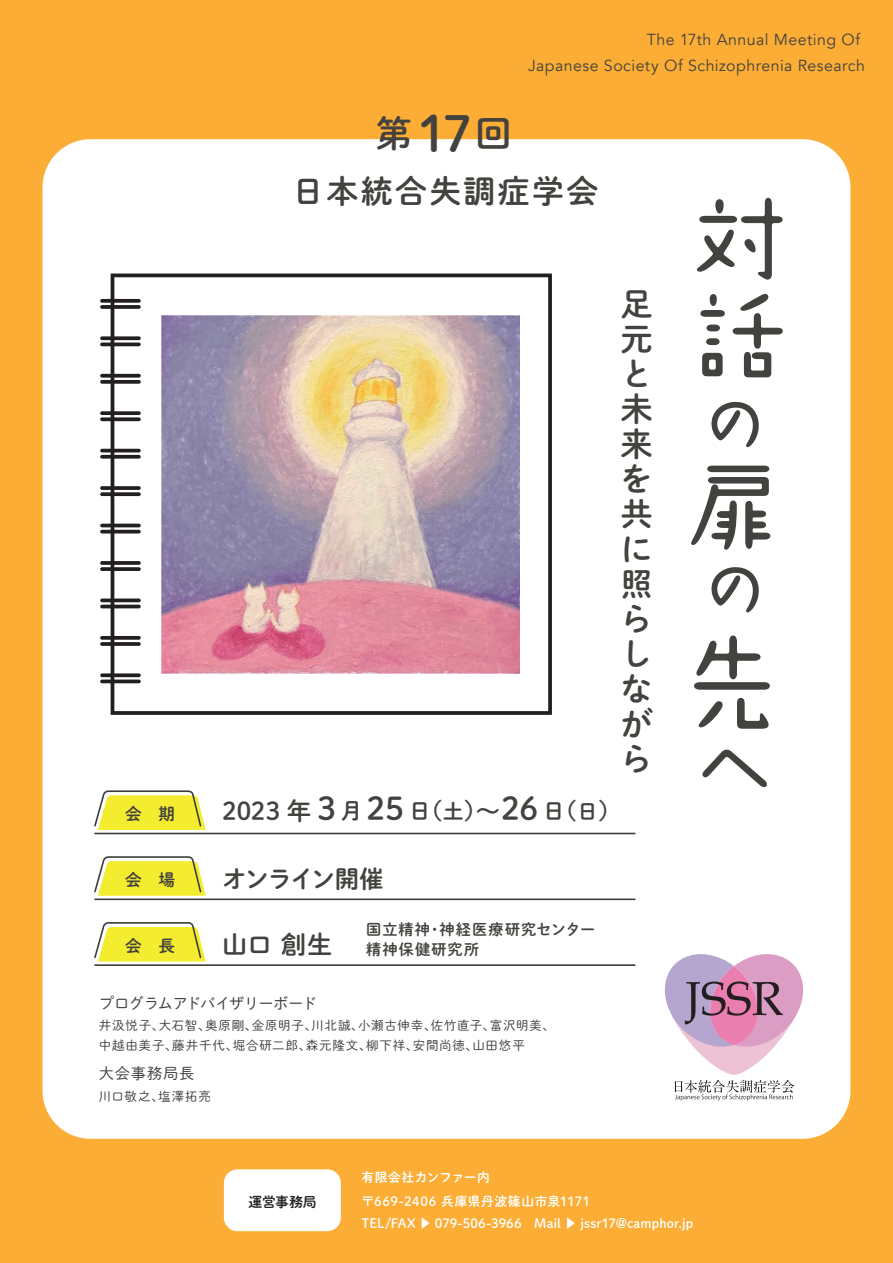
<style>
.page{position:relative;width:893px;height:1263px;background:#fbad36}
.page>*{position:absolute;margin:0;border:0;box-sizing:border-box;transform-origin:0 0}
.t1{font:36.6px "Shuei M Go Std B";color:#44423e}
.t2{font:32.4px/35px "Shuei M Go Std B";color:#44423e}
.t3{font:31.8px "Shuei M Go Std B";letter-spacing:.075em;color:#44423e}
.t4{font:25.2px "Shuei M Go Std B";color:#44423e}
.t5{font:24.45px "Shuei M Go Std B";letter-spacing:-.07em;color:#44423e}
.t6{font:22.2px "Shuei M Go Std B";color:#44423e}
.t7{font:16.65px "Shuei M Go Std B";color:#44423e}
.t8{font:15.9px/25.5px "Avenir";letter-spacing:.03em;color:#44423e}
.t9{font:15.45px "Shuei M Go Std L";letter-spacing:-.035em;color:#44423e}
.t10{font:15.15px/20.4px "Shuei M Go Std B";letter-spacing:.065em;color:#44423e}
.t11{font:13.8px "Shuei M Go Std B";letter-spacing:-.01em;color:#231f20}
.t12{font:12.75px "Shuei M Go Std B";letter-spacing:.015em;color:#fff}
.t13{font:12.75px/24px "Shuei M Go Std B";letter-spacing:.035em;color:#fff}
.t14{font:12.6px/19.5px "Shuei M Go Std L";letter-spacing:.06em;color:#44423e}
.s1{font-size:49.5px}
.s2{font-size:24.45px}
.s3{font-size:31.35px}
.s4{font-size:20.85px}
.s5{font-size:24.15px}
.s6{font-family:"Shin M Go Pro";font-weight:700}
</style>
<div class="page">
<div style="left:43px;top:139px;width:807px;height:1000px;background:#fff;border-radius:48px"></div>
<div style="left:224px;top:1169px;width:117px;height:62px;background:#fff;border-radius:14px"></div>
<svg style="left:111px;top:273px;width:441px;height:442px"></svg>
<hr style="left:100px;top:605px;width:41px;height:3px;background:#231f20;border-radius:2px">
<svg style="left:100px;top:598px;width:41px;height:4px"></svg>
<svg style="left:100px;top:642px;width:41px;height:4px"></svg>
<svg style="left:100px;top:636px;width:41px;height:4px"></svg>
<svg style="left:100px;top:679px;width:41px;height:4px"></svg>
<svg style="left:100px;top:673px;width:41px;height:4px"></svg>
<svg style="left:100px;top:567px;width:41px;height:4px"></svg>
<svg style="left:100px;top:561px;width:41px;height:4px"></svg>
<hr style="left:100px;top:530px;width:41px;height:3px;background:#231f20;border-radius:2px">
<hr style="left:100px;top:524px;width:41px;height:3px;background:#231f20;border-radius:2px">
<svg style="left:100px;top:492px;width:41px;height:4px"></svg>
<svg style="left:100px;top:486px;width:41px;height:4px"></svg>
<svg style="left:100px;top:455px;width:41px;height:4px"></svg>
<hr style="left:100px;top:449px;width:41px;height:3px;background:#231f20;border-radius:2px">
<svg style="left:100px;top:417px;width:41px;height:4px"></svg>
<svg style="left:100px;top:411px;width:41px;height:4px"></svg>
<svg style="left:100px;top:380px;width:41px;height:4px"></svg>
<svg style="left:100px;top:374px;width:41px;height:4px"></svg>
<svg style="left:100px;top:342px;width:41px;height:4px"></svg>
<svg style="left:100px;top:336px;width:41px;height:4px"></svg>
<svg style="left:100px;top:305px;width:41px;height:4px"></svg>
<svg style="left:100px;top:299px;width:41px;height:4px"></svg>
<img style="left:162px;top:316px;width:357px;height:357px">
<svg style="left:664px;top:954px;width:140px;height:147px"></svg>
<svg style="left:697px;top:197px;width:86px;height:83px"></svg>
<svg style="left:700px;top:293px;width:83px;height:85px"></svg>
<svg style="left:691px;top:465px;width:80px;height:85px"></svg>
<svg style="left:711px;top:401px;width:48px;height:47px"></svg>
<svg style="left:711px;top:567px;width:48px;height:46px"></svg>
<svg style="left:694px;top:635px;width:76px;height:94px"></svg>
<svg style="left:702px;top:749px;width:65px;height:39px"></svg>
<hr style="left:95px;top:833px;width:540px;height:1px;background:#3e3e3f">
<svg style="left:94px;top:790px;width:112px;height:40px"></svg>
<hr style="left:95px;top:898px;width:540px;height:2px;background:#3e3e3f">
<svg style="left:94px;top:856px;width:112px;height:40px"></svg>
<hr style="left:95px;top:964px;width:540px;height:2px;background:#3e3e3f">
<svg style="left:94px;top:922px;width:112px;height:39px"></svg>
<h1 class="t1" style="left:376px;top:106px;width:137px">第<span class="s1">17</span>回</h1>
<p class="t8" style="left:528px;top:28px;width:338px;text-indent:119px">The 17th Annual Meeting Of<br>Japanese Society Of Schizophrenia Research</p>
<h3 class="t3" style="left:292px;top:167px;width:307px">日本統合失調症学会</h3>
<h3 class="t7" style="left:125px;top:801px;width:51px">会　期</h3>
<h3 class="t6" style="left:222px;top:794px;width:400px"><span class="s2">2023 年</span> <span class="s3">3</span> 月 <span class="s3">25</span> 日（<span class="s4">土</span>）<span class="s5">～</span><span class="s3">26</span> 日（<span class="s4">日</span>）</h3>
<h2 class="t2" style="left:621px;top:285px;width:34px">足元と未来を共に照らしながら</h2>
<h3 class="t7" style="left:125px;top:867px;width:51px">会　場</h3>
<h3 class="t5" style="left:222px;top:861px;width:163px">オンライン開催</h3>
<h3 class="t7" style="left:125px;top:933px;width:51px">会　長</h3>
<h3 class="t4" style="left:222px;top:926px;width:112px">山口 創生</h3>
<p class="t10" style="left:366px;top:918px;width:231px">国立精神・神経医療研究センター精神保健研究所</p>
<p class="t9" style="left:99px;top:992px;width:220px">プログラムアドバイザリーボード</p>
<p class="t14" style="left:99px;top:1015px;width:457px">井汲悦子、大石智、奥原剛、金原明子、川北誠、小瀬古伸幸、佐竹直子、富沢明美、中越由美子、藤井千代、堀合研二郎、森元隆文、柳下祥、安間尚徳、山田悠平</p>
<p class="t9" style="left:99px;top:1062px;width:97px">大会事務局長</p>
<p class="t14" style="left:99px;top:1086px;width:114px">川口敬之、塩澤拓亮</p>
<p class="t11" style="left:248px;top:1192px;width:70px">運営事務局</p>
<p class="t13" style="left:361px;top:1164px;width:230px">有限会社カンファー内<br>〒669-2406 兵庫県丹波篠山市泉1171</p>
<p class="t12" style="left:361px;top:1214px;width:333px">TEL/FAX <span class="s6">▶</span> 079-506-3966　Mail <span class="s6">▶</span> jssr17@camphor.jp</p>
</div>
